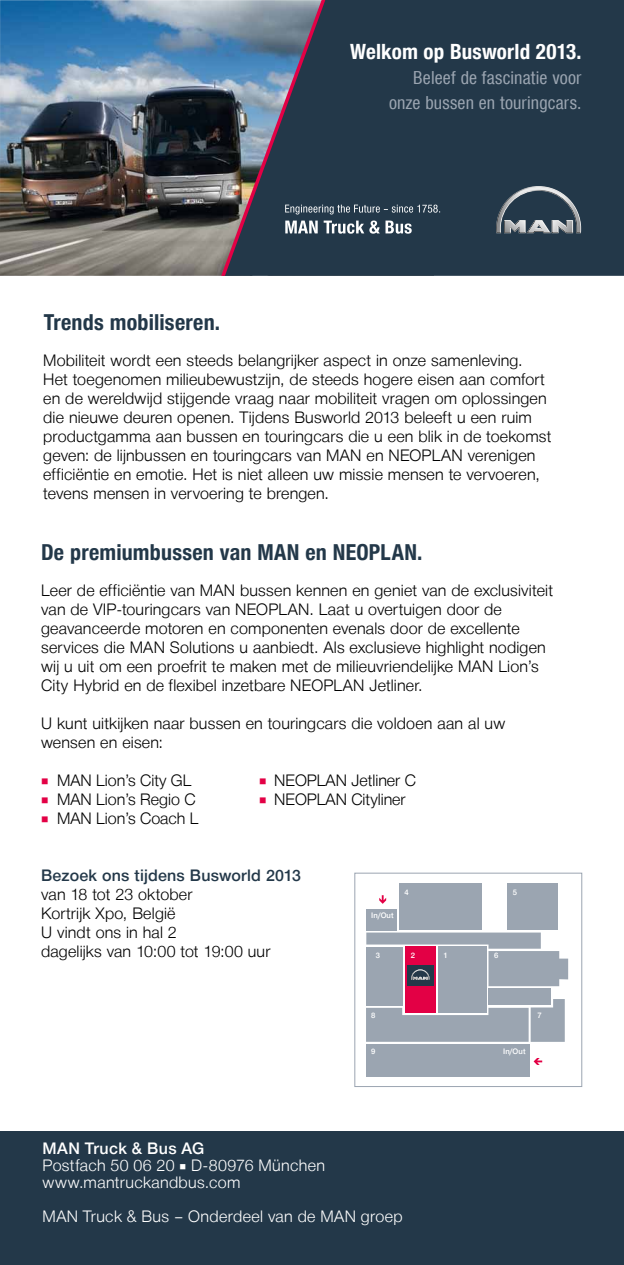
<style>
.page{position:relative;width:624px;height:1265px;background:#fff}
.page>*{position:absolute;margin:0;border:0;box-sizing:border-box;transform-origin:0 0}
.t1{font:700 22px "Man Global Condensed";letter-spacing:.01em;color:#233849}
.t2{font:700 21px "Man Global Condensed";letter-spacing:.01em;color:#fff}
.t3{font:18px/25px "Man Global Condensed";letter-spacing:.01em;color:#9ba5b1;text-align:right}
.t4{font:300 16px/19px "Man Global";letter-spacing:.01em;color:#000}
.t5{font:300 16px/17px "Man Global";letter-spacing:.025em;color:#fff}
.t6{font:500 16px "Man Global";letter-spacing:.01em;color:#233849}
.t7{font:500 7.7px "Man Global";letter-spacing:.02em;color:#fff}
.s1{color:#e30045}
.s2{font-weight:500}
</style>
<div class="page">
<img style="left:0;top:0;width:221px;height:276px">
<div style="left:0;top:1130px;width:624px;height:134px;background:#233849"></div>
<div style="left:440px;top:0;width:184px;height:276px;background:#233849"></div>
<div style="left:399px;top:883px;width:82px;height:47px;background:#9ba5b1"></div>
<div style="left:506px;top:883px;width:51px;height:47px;background:#9ba5b1"></div>
<div style="left:366px;top:908px;width:31px;height:22px;background:#9ba5b1"></div>
<div style="left:366px;top:946px;width:36px;height:59px;background:#9ba5b1"></div>
<div style="left:405px;top:946px;width:30px;height:66px;background:#e30045"></div>
<div style="left:438px;top:946px;width:48px;height:66px;background:#9ba5b1"></div>
<div style="left:366px;top:1043px;width:163px;height:33px;background:#9ba5b1"></div>
<svg style="left:366px;top:998px;width:198px;height:43px"></svg>
<div style="left:488px;top:988px;width:63px;height:17px;background:#9ba5b1"></div>
<svg style="left:366px;top:932px;width:202px;height:54px"></svg>
<svg style="left:379px;top:895px;width:7px;height:8px"></svg>
<svg style="left:533px;top:1058px;width:9px;height:6px"></svg>
<div style="left:354px;top:872px;width:228px;height:214px;border:1px solid #9ba5b1"></div>
<svg style="left:496px;top:186px;width:85px;height:47px;background:#54636e"></svg>
<svg style="left:221px;top:0;width:219px;height:276px;background:#3b4c5d"></svg>
<h1 class="t1" style="left:44px;top:310px;width:178px">Trends mobiliseren.</h1>
<h2 class="t2" style="left:350px;top:39px;width:233px">Welkom op Busworld 2013.</h2>
<p class="t3" style="left:389px;top:65px;width:194px">Beleef de fascinatie voor onze bussen en touringcars.</p>
<p class="t4" style="left:43px;top:351px;width:509px">Mobiliteit wordt een steeds belangrijker aspect in onze samenleving.<br>Het toegenomen milieubewustzijn, de steeds hogere eisen aan comfort en de wereldwijd stijgende vraag naar mobiliteit vragen om oplossingen die nieuwe deuren openen. Tijdens Busworld 2013 beleeft u een ruim productgamma aan bussen en touringcars die u een blik in de toekomst geven: de lijnbussen en touringcars van MAN en NEOPLAN verenigen efficiëntie en emotie. Het is niet alleen uw missie mensen te vervoeren, tevens mensen in vervoering te brengen.</p>
<h1 class="t1" style="left:41px;top:539px;width:383px">De premiumbussen van MAN en NEOPLAN.</h1>
<p class="t4" style="left:41px;top:581px;width:513px">Leer de efficiëntie van MAN bussen kennen en geniet van de exclusiviteit van de VIP-touringcars van NEOPLAN. Laat u overtuigen door de geavanceerde motoren en componenten evenals door de excellente services die MAN Solutions u aanbiedt. Als exclusieve highlight nodigen wij u uit om een proefrit te maken met de milieuvriendelijke MAN Lion’s City Hybrid en de flexibel inzetbare NEOPLAN Jetliner.</p>
<p class="t4" style="left:41px;top:714px;width:465px">U kunt uitkijken naar bussen en touringcars die voldoen aan al uw wensen en eisen:</p>
<p class="t4" style="left:41px;top:771px;width:152px"><span class="s1">■</span> MAN Lion’s City GL</p>
<p class="t4" style="left:259px;top:771px;width:158px"><span class="s1">■</span> NEOPLAN Jetliner C</p>
<p class="t4" style="left:41px;top:790px;width:156px"><span class="s1">■</span> MAN Lion’s Regio C</p>
<p class="t4" style="left:259px;top:790px;width:148px"><span class="s1">■</span> NEOPLAN Cityliner</p>
<p class="t4" style="left:41px;top:809px;width:159px"><span class="s1">■</span> MAN Lion’s Coach L</p>
<p class="t6" style="left:41px;top:865px;width:261px">Bezoek ons tijdens Busworld 2013</p>
<p class="t4" style="left:41px;top:884px;width:231px">van 18 tot 23 oktober<br>Kortrijk Xpo, België<br>U vindt ons in hal 2<br>dagelijks van 10:00 tot 19:00 uur</p>
<p class="t7" style="left:371px;top:910px;width:24px">In/Out</p>
<p class="t7" style="left:404px;top:888px;width:6px">4</p>
<p class="t7" style="left:513px;top:888px;width:6px">5</p>
<p class="t7" style="left:376px;top:951px;width:6px">3</p>
<p class="t7" style="left:410px;top:951px;width:6px">2</p>
<p class="t7" style="left:494px;top:951px;width:6px">6</p>
<p class="t7" style="left:443px;top:951px;width:6px">1</p>
<p class="t7" style="left:371px;top:1011px;width:6px">8</p>
<p class="t7" style="left:537px;top:1011px;width:6px">7</p>
<p class="t7" style="left:371px;top:1046px;width:6px">9</p>
<p class="t7" style="left:503px;top:1046px;width:24px">In/Out</p>
<p class="t5" style="left:43px;top:1140px;width:284px"><span class="s2">MAN Truck &amp; Bus AG<br></span>Postfach 50 06 20 ■ D-80976 München www.mantruckandbus.com</p>
<p class="t5" style="left:43px;top:1208px;width:361px">MAN Truck &amp; Bus – Onderdeel van de MAN groep</p>
</div>
